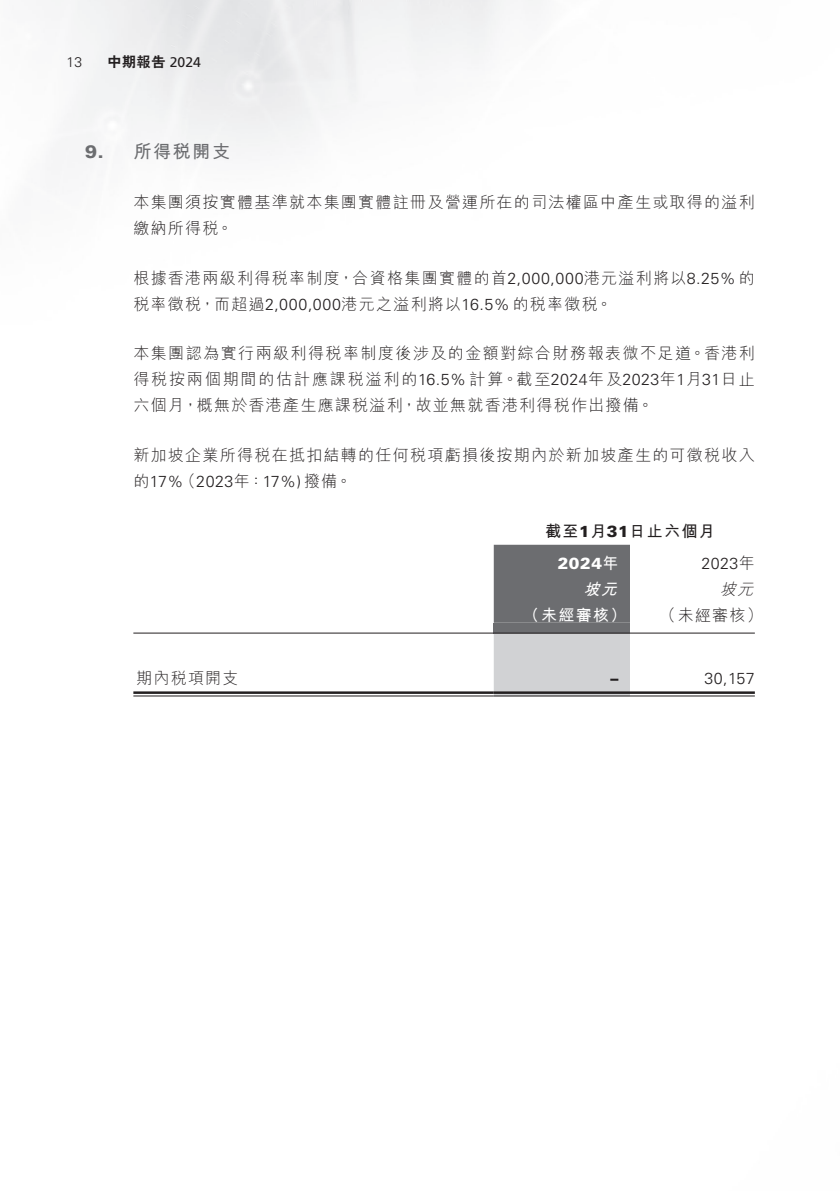
<style>
.page{position:relative;width:840px;height:1191px;background:#fff}
.page>*{position:absolute;margin:0;border:0;box-sizing:border-box;transform-origin:0 0}
.t1{font:700 18px "M Hei HK";letter-spacing:.09em;color:#6c6d70}
.t2{font:900 18px "Univers LT Std";color:#6c6d70}
.t3{font:300 16px/26px "M Hei HK";letter-spacing:.08em;color:#231f20}
.t4{font:300 16px "Univers LT Std";letter-spacing:.03em;color:#231f20}
.t5{font:700 16px "M Hei HK";letter-spacing:.085em;color:#231f20}
.t6{font:700 16px "M Hei HK";color:#fff}
.t7{font:900 16px "Univers LT Std";color:#fff}
.t8{font:italic 300 16px "M Hei HK";color:#231f20}
.t9{font:italic 700 16px "M Hei HK";color:#fff}
.t10{font:900 16px "Univers LT Std";color:#231f20}
.t11{font:800 14px "C Hei 2 HK";color:#231f20}
.t12{font:300 14px "Univers LT Std";color:#231f20}
.s1{font-family:"Frutiger LT Std";font-weight:400}
.s2{font-family:"Univers LT Std"}
.s3{font-family:"M Hei HK"}
.s4{font-family:"Univers LT Std";font-weight:900}
.s5{font-family:"M Hei HK";font-weight:700}
</style>
<div class="page">
<img style="left:51px;top:0;width:704px;height:697px">
<div style="left:493px;top:545px;width:136px;height:78px;background:#6c6d70"></div>
<div style="left:493px;top:623px;width:136px;height:10px;background:#6c6d70"></div>
<div style="left:493px;top:633px;width:136px;height:62px;background:#d1d2d4"></div>
<hr style="left:133px;top:632px;width:360px;height:1px;background:#231f20">
<hr style="left:493px;top:632px;width:136px;height:1px;background:#231f20">
<hr style="left:629px;top:632px;width:125px;height:1px;background:#231f20">
<hr style="left:133px;top:691px;width:360px;height:3px;background:#231f20">
<hr style="left:133px;top:695px;width:360px;height:1px;background:#231f20">
<hr style="left:493px;top:691px;width:136px;height:3px;background:#231f20">
<hr style="left:493px;top:695px;width:136px;height:1px;background:#231f20">
<hr style="left:629px;top:691px;width:125px;height:3px;background:#231f20">
<hr style="left:629px;top:695px;width:125px;height:1px;background:#231f20">
<p class="t12" style="left:67px;top:53px;width:17px">13</p>
<p class="t11" style="left:107px;top:55px;width:95px">中期報告 <span class="s1">2024</span></p>
<p class="t2" style="left:85px;top:140px;width:20px">9.</p>
<p class="t1" style="left:133px;top:138px;width:98px">所得稅開支</p>
<p class="t3" style="left:133px;top:189px;width:622px">本集團須按實體基準就本集團實體註冊及營運所在的司法權區中產生或取得的溢利繳納所得稅。</p>
<p class="t3" style="left:133px;top:264px;width:622px">根據香港兩級利得稅率制度，合資格集團實體的首<span class="s2">2,000,000</span>港元溢利將以<span class="s2">8.25%</span>的稅率徵稅，而超過<span class="s2">2,000,000</span>港元之溢利將以<span class="s2">16.5%</span>的稅率徵稅。</p>
<p class="t3" style="left:133px;top:340px;width:622px;text-align:justify">本集團認為實行兩級利得稅率制度後涉及的金額對綜合財務報表微不足道。香港利得稅按兩個期間的估計應課稅溢利的<span class="s2">16.5%</span> 計算。截至<span class="s2">2024</span>年及<span class="s2">2023</span>年 月<span class="s2">1 31</span>日止六個月，概無於香港產生應課稅溢利，故並無就香港利得稅作出撥備。</p>
<p class="t3" style="left:133px;top:442px;width:622px">新加坡企業所得稅在抵扣結轉的任何稅項虧損後按期內於新加坡產生的可徵稅收入</p>
<p class="t4" style="left:180px;top:472px;width:173px"><span class="s3">（</span>2023<span class="s3">年：</span>17%) <span class="s3">撥備。</span></p>
<p class="t4" style="left:133px;top:472px;width:52px"><span class="s3">的</span>17%</p>
<p class="t5" style="left:545px;top:519px;width:171px">截至<span class="s4">1</span>月<span class="s4">31</span>日止六個月</p>
<p class="t4" style="left:701px;top:553px;width:55px">2023<span class="s3">年</span></p>
<p class="t7" style="left:557px;top:553px;width:62px">2024<span class="s5">年</span></p>
<p class="t3" style="left:136px;top:664px;width:104px">期內稅項開支</p>
<p class="t9" style="left:583px;top:577px;width:40px">坡元</p>
<p class="t6" style="left:522px;top:603px;width:105px">（未經審核）</p>
<p class="t10" style="left:610px;top:668px;width:9px">–</p>
<p class="t8" style="left:719px;top:580px;width:39px">坡元</p>
<p class="t3" style="left:659px;top:601px;width:105px">（未經審核(</p>
<p class="t4" style="left:704px;top:668px;width:52px">30,157</p>
</div>
